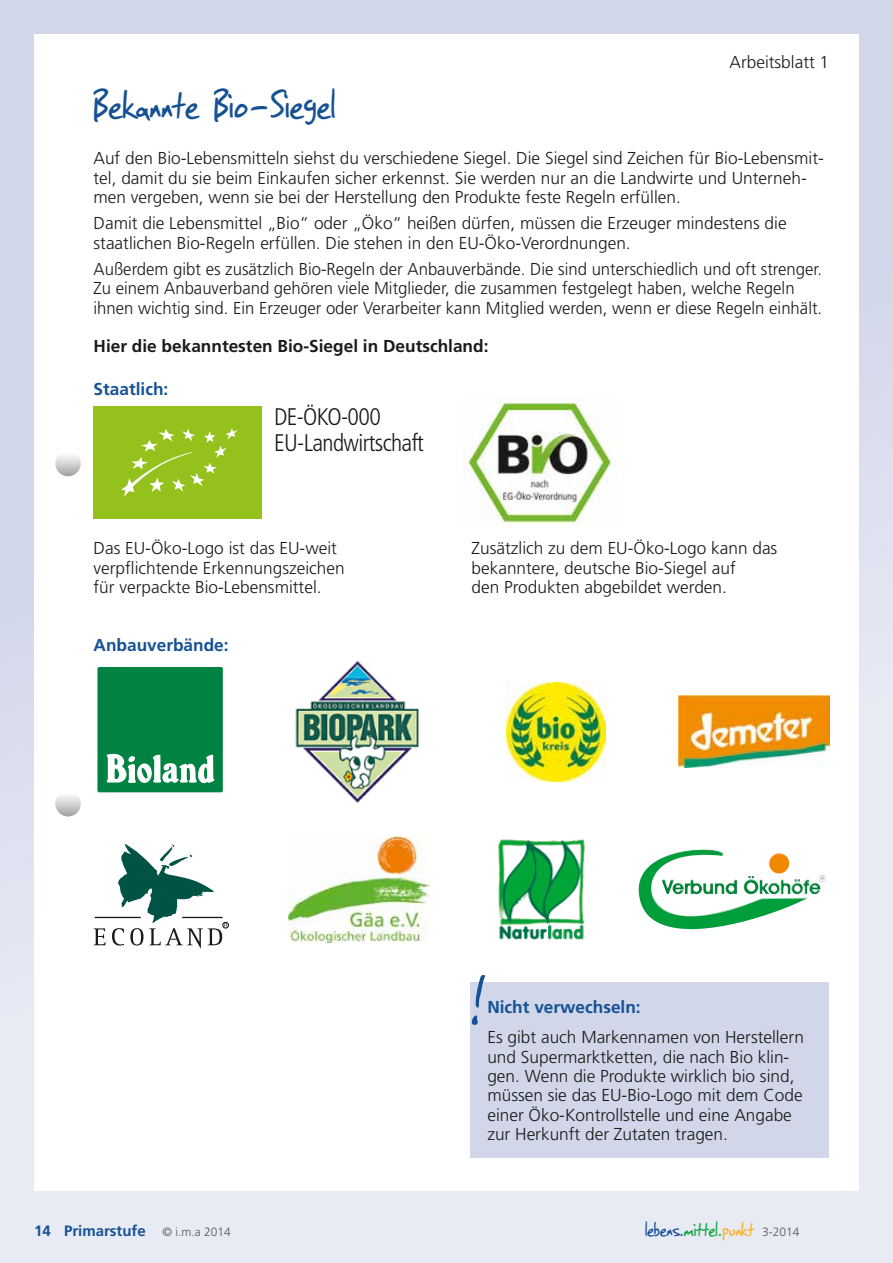
<style>
.page{position:relative;width:893px;height:1263px;background:#fff}
.page>*{position:absolute;margin:0;border:0;box-sizing:border-box;transform-origin:0 0}
.t1{font:63.9px "SF Grunge Sans";color:#155193}
.t2{font:45px "SF Grunge Sans";letter-spacing:.02em;color:#155193}
.t3{font:300 condensed 24px/26.8px "Frutiger LT";letter-spacing:-.025em;color:#1a1a18}
.t4{font:22.5px "SF Grunge Sans";letter-spacing:.01em;color:#155193}
.t5{font:300 17.25px/19.5px "Frutiger";color:#1a1a18}
.t6{font:700 17.25px "Frutiger";color:#1a1a18}
.t7{font:700 17.25px "Frutiger";color:#155193}
.t8{font:700 15px "Frutiger";color:#155193}
.s1{font-weight:300;font-size:12px;color:#565656}
.s2{color:#0aa537}
.s3{color:#f9af2a}
.s4{font-family:"Frutiger";font-weight:300;font-size:12px;color:#565656}
</style>
<div class="page">
<div style="left:0;top:0;width:893px;height:1263px;background:linear-gradient(to bottom,#cdd2e7,#ecedf6)"></div>
<div style="left:34px;top:34px;width:825px;height:1157px;background:#fff"></div>
<svg style="left:55px;top:451px;width:26px;height:25px"></svg>
<svg style="left:55px;top:791px;width:26px;height:25px"></svg>
<img style="left:461px;top:397px;width:153px;height:131px">
<div style="left:470px;top:982px;width:359px;height:175px;background:#d1d6e9"></div>
<div style="left:94px;top:406px;width:168px;height:113px;background:#94c11c"></div>
<svg style="left:121px;top:428px;width:117px;height:68px"></svg>
<hr style="left:95px;top:917px;width:46px;height:1px;background:#1a1a18">
<svg style="left:94px;top:928px;width:12px;height:17px"></svg>
<svg style="left:112px;top:844px;width:117px;height:105px"></svg>
<div style="left:97px;top:667px;width:126px;height:125px;background:#008243;border-radius:2px"></div>
<svg style="left:106px;top:753px;width:109px;height:30px"></svg>
<img style="left:295px;top:661px;width:125px;height:142px">
<img style="left:678px;top:695px;width:151px;height:72px">
<img style="left:506px;top:683px;width:99px;height:99px">
<img style="left:639px;top:849px;width:65px;height:51px">
<img style="left:289px;top:836px;width:140px;height:107px">
<img style="left:498px;top:839px;width:87px;height:101px">
<p class="t5" style="left:729px;top:53px;width:101px">Arbeitsblatt 1</p>
<h2 class="t2" style="left:94px;top:76px;width:243px">Bekannte Bio-Siegel</h2>
<p class="t5" style="left:94px;top:149px;width:732px">Auf den Bio-Lebensmitteln siehst du verschiedene Siegel. Die Siegel sind Zeichen für Bio-Lebensmit&shy;tel, damit du sie beim Einkaufen sicher erkennst. Sie werden nur an die Landwirte und Unterneh&shy;men vergeben, wenn sie bei der Herstellung den Produkte feste Regeln erfüllen.</p>
<p class="t5" style="left:94px;top:214px;width:695px">Damit die Lebensmittel „Bio“ oder „Öko“ heißen dürfen, müssen die Erzeuger mindestens die staatlichen Bio-Regeln erfüllen. Die stehen in den EU-Öko-Verordnungen.</p>
<p class="t5" style="left:94px;top:259px;width:730px">Außerdem gibt es zusätzlich Bio-Regeln der Anbauverbände. Die sind unterschiedlich und oft strenger.<br>Zu einem Anbauverband gehören viele Mitglieder, die zusammen festgelegt haben, welche Regeln ihnen wichtig sind. Ein Erzeuger oder Verarbeiter kann Mitglied werden, wenn er diese Regeln einhält.</p>
<p class="t6" style="left:94px;top:336px;width:396px">Hier die bekanntesten Bio-Siegel in Deutschland:</p>
<p class="t7" style="left:94px;top:379px;width:76px">Staatlich:</p>
<h3 class="t3" style="left:274px;top:403px;width:151px">DE-ÖKO-000<br>EU-Landwirtschaft</h3>
<p class="t5" style="left:94px;top:538px;width:245px">Das EU-Öko-Logo ist das EU-weit</p>
<p class="t5" style="left:472px;top:538px;width:307px">Zusätzlich zu dem EU-Öko-Logo kann das</p>
<p class="t5" style="left:94px;top:558px;width:253px">verpflichtende Erkennungszeichen</p>
<p class="t5" style="left:472px;top:558px;width:266px">bekanntere, deutsche Bio-Siegel auf</p>
<p class="t5" style="left:94px;top:577px;width:230px">für verpackte Bio-Lebensmittel.</p>
<p class="t5" style="left:472px;top:577px;width:257px">den Produkten abgebildet werden.</p>
<p class="t7" style="left:94px;top:635px;width:137px">Anbauverbände:</p>
<h1 class="t1" style="left:469px;top:965px;width:21px">!</h1>
<p class="t7" style="left:487px;top:997px;width:155px">Nicht verwechseln:</p>
<p class="t5" style="left:487px;top:1027px;width:318px">Es gibt auch Markennamen von Herstellern und Supermarktketten, die nach Bio klin&shy;gen. Wenn die Produkte wirklich bio sind, müssen sie das EU-Bio-Logo mit dem Code einer Öko-Kontrollstelle und eine Angabe zur Herkunft der Zutaten tragen.</p>
<p class="t8" style="left:34px;top:1222px;width:198px">14 Primarstufe <span class="s1">© i.m.a 2014</span></p>
<h3 class="t4" style="left:645px;top:1214px;width:156px">lebens.<span class="s2">mittel.</span><span class="s3">punkt</span> <span class="s4">3-2014</span></h3>
</div>
